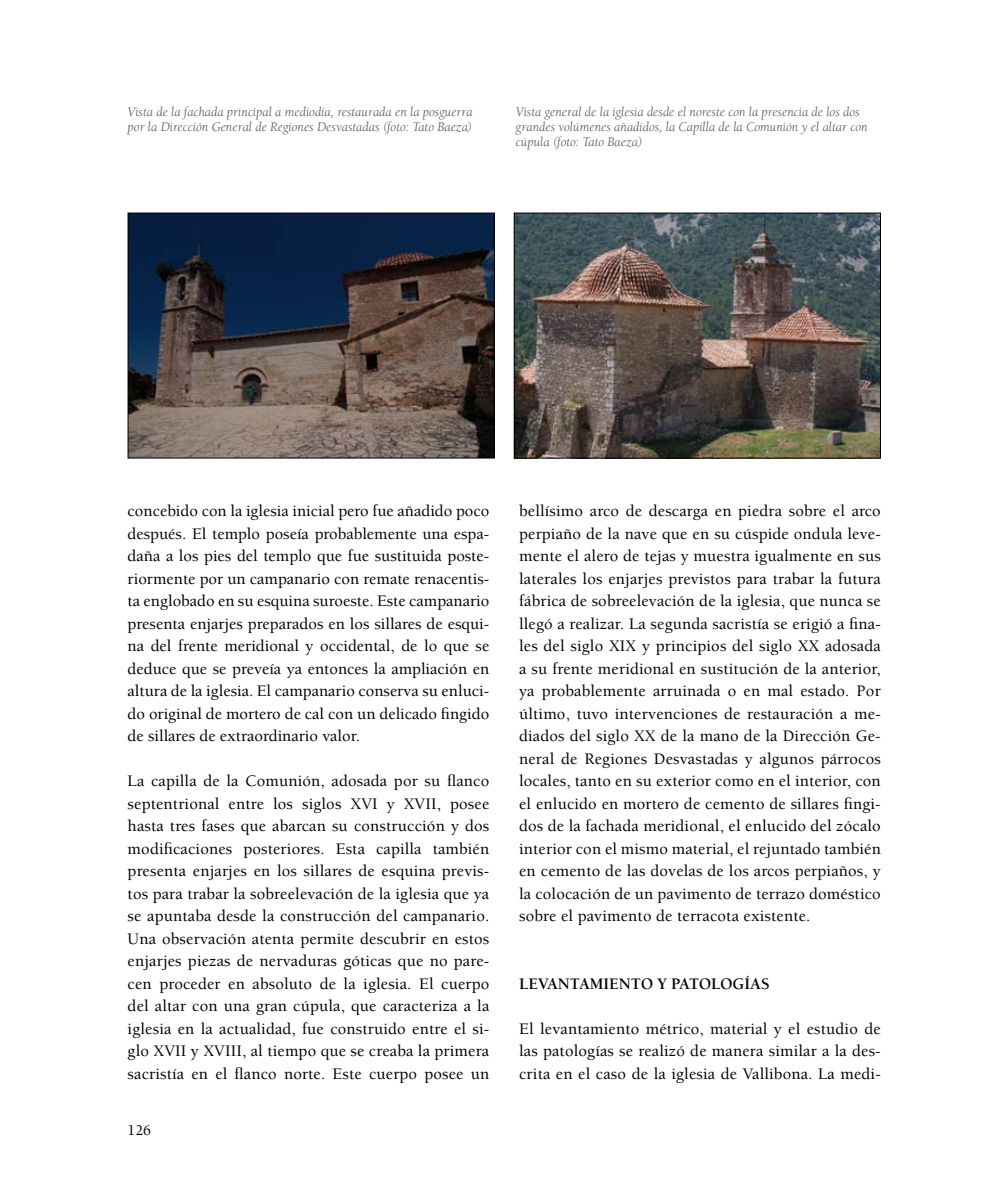
<style>
.page{position:relative;width:1000px;height:1191px;background:#fff}
.page>*{position:absolute;margin:0;border:0;box-sizing:border-box;transform-origin:0 0}
.t1{font:500 16.5px/22.5px "Berkeley";letter-spacing:.01em;color:#000;text-align:justify}
.t2{font:700 16.5px "Berkeley";color:#000}
.t3{font:500 15px "Berkeley";color:#000}
.t4{font:italic 13.5px/14.9px "Berkeley";color:#58585a}
</style>
<div class="page">
<img style="left:130px;top:215px;width:362px;height:241px">
<div style="left:128px;top:213px;width:366px;height:245px;border:1px solid #000"></div>
<img style="left:515px;top:215px;width:363px;height:241px">
<div style="left:513px;top:213px;width:367px;height:245px;border:1px solid #000"></div>
<p class="t4" style="left:128px;top:105px;width:346px">Vista de la fachada principal a mediodía, restaurada en la posguerra por la Dirección General de Regiones Desvastadas (foto: Tato Baeza)</p>
<p class="t4" style="left:516px;top:105px;width:353px">Vista general de la iglesia desde el noreste con la presencia de los dos grandes volúmenes añadidos, la Capilla de la Comunión y el altar con cúpula (foto: Tato Baeza)</p>
<p class="t1" style="left:128px;top:500px;width:363px">concebido con la iglesia inicial pero fue añadido poco después. El templo poseía probablemente una espa&shy;daña a los pies del templo que fue sustituida poste&shy;riormente por un campanario con remate renacentis&shy;ta englobado en su esquina suroeste. Este campanario presenta enjarjes preparados en los sillares de esqui&shy;na del frente meridional y occidental, de lo que se deduce que se preveía ya entonces la ampliación en altura de la iglesia. El campanario conserva su enluci&shy;do original de mortero de cal con un delicado fingido de sillares de extraordinario valor.</p>
<p class="t1" style="left:128px;top:770px;width:363px">La capilla de la Comunión, adosada por su flanco septentrional entre los siglos XVI y XVII, posee hasta tres fases que abarcan su construcción y dos modificaciones posteriores. Esta capilla también presenta enjarjes en los sillares de esquina previs&shy;tos para trabar la sobreelevación de la iglesia que ya se apuntaba desde la construcción del campanario.<br>Una observación atenta permite descubrir en estos enjarjes piezas de nervaduras góticas que no pare&shy;cen proceder en absoluto de la iglesia. El cuerpo del altar con una gran cúpula, que caracteriza a la iglesia en la actualidad, fue construido entre el si&shy;glo XVII y XVIII, al tiempo que se creaba la primera sacristía en el flanco norte. Este cuerpo posee un</p>
<p class="t3" style="left:128px;top:1122px;width:25px">126</p>
<p class="t1" style="left:519px;top:500px;width:363px">bellísimo arco de descarga en piedra sobre el arco perpiaño de la nave que en su cúspide ondula leve&shy;mente el alero de tejas y muestra igualmente en sus laterales los enjarjes previstos para trabar la futura fábrica de sobreelevación de la iglesia, que nunca se llegó a realizar. La segunda sacristía se erigió a fina&shy;les del siglo XIX y principios del siglo XX adosada a su frente meridional en sustitución de la anterior, ya probablemente arruinada o en mal estado. Por último, tuvo intervenciones de restauración a me&shy;diados del siglo XX de la mano de la Dirección Ge&shy;neral de Regiones Desvastadas y algunos párrocos locales, tanto en su exterior como en el interior, con el enlucido en mortero de cemento de sillares fingi&shy;dos de la fachada meridional, el enlucido del zócalo interior con el mismo material, el rejuntado también en cemento de las dovelas de los arcos perpiaños, y la colocación de un pavimento de terrazo doméstico sobre el pavimento de terracota existente.</p>
<p class="t2" style="left:519px;top:974px;width:252px">LEVANTAMIENTO Y PATOLOGÍAS</p>
<p class="t1" style="left:519px;top:1017px;width:363px">El levantamiento métrico, material y el estudio de las patologías se realizó de manera similar a la des&shy;crita en el caso de la iglesia de Vallibona. La medi-</p>
</div>
